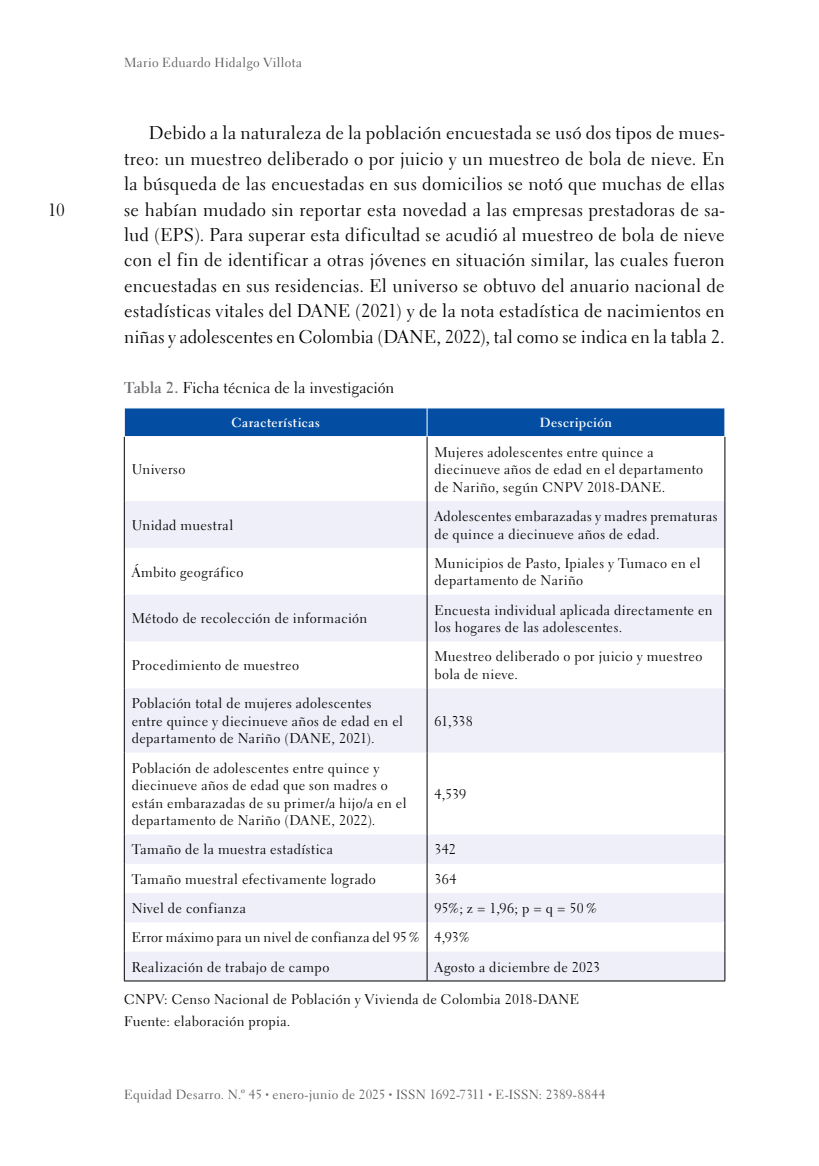
<style>
.page{position:relative;width:819px;height:1166px;background:#fff}
.page>*{position:absolute;margin:0;border:0;box-sizing:border-box;transform-origin:0 0}
._01Body{font:18.38px/25.4px "Electra LT Std";letter-spacing:-.005em;color:#000;text-align:justify}
.t1{font:17.5px "Electra LT Std";color:#000}
._29Tit-Tablas{font:15.75px "Electra LT Std";color:#000}
._32Body_tabla{font:14px/17.5px "Electra LT Std";letter-spacing:.025em;color:#000}
._34Fuente{font:14px "Electra LT Std";letter-spacing:.02em;color:#000}
.t2{font:13.12px "Electra LT Std";letter-spacing:.025em;color:#58595b}
._31Encabezado_tabla{font:700 13.12px "Electra LT Std";letter-spacing:.04em;color:#fff}
.s1{font-weight:700;color:#6d6e71}
.s2{font-size:7px;color:#6d6e71}
</style>
<div class="page">
<svg style="left:125px;top:501px;width:599px;height:479px;fill:#eff0f8"></svg>
<div style="left:124px;top:408px;width:601px;height:28px;background:#034ea2"></div>
<hr style="left:124px;top:437px;width:1px;height:64px;background:#000">
<hr style="left:724px;top:437px;width:1px;height:64px;background:#000">
<hr style="left:124px;top:501px;width:1px;height:47px;background:#000">
<hr style="left:724px;top:501px;width:1px;height:47px;background:#000">
<hr style="left:124px;top:548px;width:1px;height:47px;background:#000">
<hr style="left:724px;top:548px;width:1px;height:47px;background:#000">
<hr style="left:124px;top:595px;width:1px;height:46px;background:#000">
<hr style="left:724px;top:595px;width:1px;height:46px;background:#000">
<hr style="left:124px;top:641px;width:1px;height:47px;background:#000">
<hr style="left:724px;top:641px;width:1px;height:47px;background:#000">
<hr style="left:124px;top:688px;width:1px;height:65px;background:#000">
<hr style="left:724px;top:688px;width:1px;height:65px;background:#000">
<hr style="left:124px;top:753px;width:1px;height:81px;background:#000">
<hr style="left:724px;top:753px;width:1px;height:81px;background:#000">
<hr style="left:124px;top:834px;width:1px;height:30px;background:#000">
<hr style="left:724px;top:834px;width:1px;height:30px;background:#000">
<svg style="left:124px;top:864px;width:1px;height:87px"></svg>
<svg style="left:724px;top:864px;width:1px;height:87px"></svg>
<hr style="left:124px;top:951px;width:1px;height:30px;background:#000">
<hr style="left:724px;top:951px;width:1px;height:30px;background:#000">
<hr style="left:427px;top:437px;width:1px;height:64px;background:#000">
<hr style="left:427px;top:501px;width:1px;height:47px;background:#000">
<hr style="left:427px;top:548px;width:1px;height:47px;background:#000">
<hr style="left:427px;top:595px;width:1px;height:46px;background:#000">
<hr style="left:427px;top:641px;width:1px;height:47px;background:#000">
<hr style="left:427px;top:688px;width:1px;height:65px;background:#000">
<hr style="left:427px;top:753px;width:1px;height:81px;background:#000">
<hr style="left:427px;top:834px;width:1px;height:30px;background:#000">
<svg style="left:427px;top:864px;width:1px;height:87px"></svg>
<hr style="left:427px;top:951px;width:1px;height:30px;background:#000">
<hr style="left:124px;top:980px;width:303px;height:1px;background:#000">
<hr style="left:427px;top:980px;width:298px;height:1px;background:#000">
<p class="t1" style="left:48px;top:199px;width:19px">10</p>
<p class="t2" style="left:124px;top:55px;width:179px">Mario Eduardo Hidalgo Villota</p>
<p class="_01Body" style="left:124px;top:121px;width:602px;text-indent:25px">Debido a la naturaleza de la población encuestada se usó dos tipos de mues&shy;treo: un muestreo deliberado o por juicio y un muestreo de bola de nieve. En la búsqueda de las encuestadas en sus domicilios se notó que muchas de ellas se habían mudado sin reportar esta novedad a las empresas prestadoras de sa&shy;lud (EPS). Para superar esta dificultad se acudió al muestreo de bola de nieve con el fin de identificar a otras jóvenes en situación similar, las cuales fueron encuestadas en sus residencias. El universo se obtuvo del anuario nacional de estadísticas vitales del DANE (2021) y de la nota estadística de nacimientos en niñas y adolescentes en Colombia (DANE, 2022), tal como se indica en la tabla 2.</p>
<p class="_29Tit-Tablas" style="left:124px;top:378px;width:272px"><span class="s1">Tabla 2.</span> Ficha técnica de la investigación</p>
<p class="_31Encabezado_tabla" style="left:231px;top:414px;width:90px">Características</p>
<p class="_31Encabezado_tabla" style="left:540px;top:414px;width:74px">Descripción</p>
<p class="_32Body_tabla" style="left:132px;top:461px;width:55px">Universo</p>
<p class="_32Body_tabla" style="left:434px;top:443px;width:270px">Mujeres adolescentes entre quince a diecinueve años de edad en el departamento de Nariño, según CNPV 2018-DANE.</p>
<p class="_32Body_tabla" style="left:132px;top:516px;width:103px">Unidad muestral</p>
<p class="_32Body_tabla" style="left:434px;top:507px;width:284px">Adolescentes embarazadas y madres prematuras de quince a diecinueve años de edad.</p>
<p class="_32Body_tabla" style="left:132px;top:563px;width:113px">Ámbito geográfico</p>
<p class="_32Body_tabla" style="left:434px;top:554px;width:267px">Municipios de Pasto, Ipiales y Tumaco en el departamento de Nariño</p>
<p class="_32Body_tabla" style="left:132px;top:610px;width:237px">Método de recolección de información</p>
<p class="_32Body_tabla" style="left:434px;top:601px;width:280px">Encuesta individual aplicada directamente en los hogares de las adolescentes.</p>
<p class="_32Body_tabla" style="left:132px;top:657px;width:169px">Procedimiento de muestreo</p>
<p class="_32Body_tabla" style="left:434px;top:648px;width:269px">Muestreo deliberado o por juicio y muestreo bola de nieve.</p>
<p class="_32Body_tabla" style="left:132px;top:695px;width:273px">Población total de mujeres adolescentes entre quince y diecinueve años de edad en el departamento de Nariño (DANE, 2021).</p>
<p class="_32Body_tabla" style="left:434px;top:712px;width:40px">61,338</p>
<p class="_32Body_tabla" style="left:132px;top:759px;width:276px">Población de adolescentes entre quince y diecinueve años de edad que son madres o están embarazadas de su primer/a hijo/a en el departamento de Nariño (DANE, 2022).</p>
<p class="_32Body_tabla" style="left:434px;top:785px;width:33px">4,539</p>
<p class="_32Body_tabla" style="left:132px;top:841px;width:203px">Tamaño de la muestra estadística</p>
<p class="_32Body_tabla" style="left:434px;top:841px;width:23px">342</p>
<p class="_32Body_tabla" style="left:132px;top:870px;width:246px">Tamaño muestral efectivamente logrado</p>
<p class="_32Body_tabla" style="left:434px;top:870px;width:24px">364</p>
<p class="_32Body_tabla" style="left:132px;top:899px;width:116px">Nivel de confianza</p>
<p class="_32Body_tabla" style="left:434px;top:899px;width:164px">95%; z = 1,96; p = q = 50 %</p>
<p class="_32Body_tabla" style="left:132px;top:929px;width:289px">Error máximo para un nivel de confianza del 95%</p>
<p class="_32Body_tabla" style="left:434px;top:929px;width:37px">4,93%</p>
<p class="_32Body_tabla" style="left:132px;top:958px;width:199px">Realización de trabajo de campo</p>
<p class="_32Body_tabla" style="left:434px;top:958px;width:167px">Agosto a diciembre de 2023</p>
<p class="_34Fuente" style="left:124px;top:990px;width:456px">CNPV: Censo Nacional de Población y Vivienda de Colombia 2018-DANE</p>
<p class="_34Fuente" style="left:124px;top:1013px;width:168px">Fuente: elaboración propia.</p>
<p class="t2" style="left:124px;top:1086px;width:482px">Equidad Desarro. N.º 45 <span class="s2">•</span> enero-junio de 2025 <span class="s2">•</span> ISSN 1692-7311 <span class="s2">•</span> E-ISSN: 2389-8844</p>
</div>
